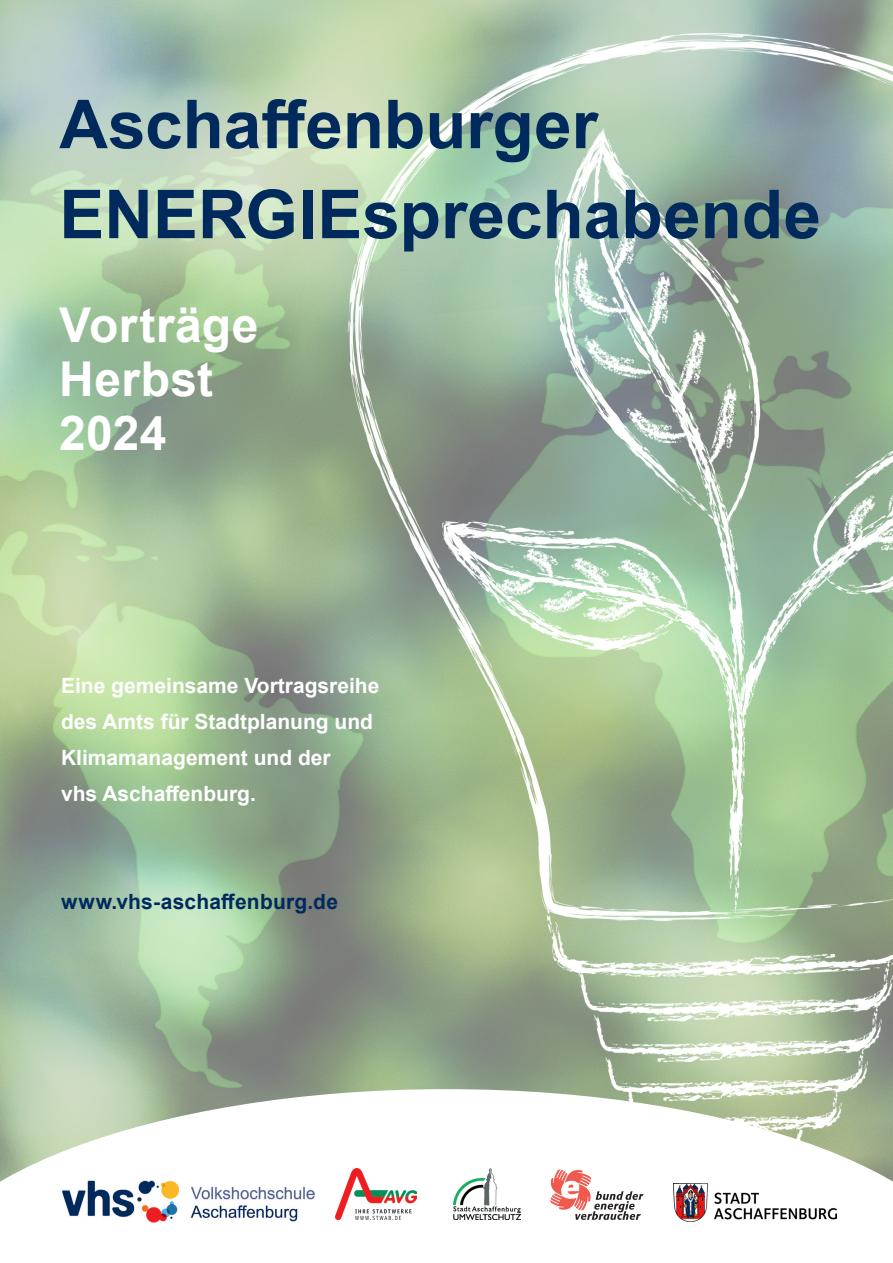
<style>
.page{position:relative;width:893px;height:1263px;background:#fff}
.page>*{position:absolute;margin:0;border:0;box-sizing:border-box;transform-origin:0 0}
.t1{font:700 67.5px/90px "Arial";color:#002a5c}
.t2{font:700 48px "Arial";letter-spacing:.005em;color:#fff}
.t3{font:700 21px "Arial";color:#fff}
.t4{font:700 21px "Arial";letter-spacing:.01em;color:#002a5c}
</style>
<div class="page">
<img style="left:0;top:0;width:893px;height:1089px">
<svg style="left:0;top:1089px;width:893px;height:133px"></svg>
<img style="left:63px;top:1180px;width:251px;height:43px">
<img style="left:674px;top:1183px;width:162px;height:38px">
<img style="left:335px;top:1169px;width:82px;height:51px">
<img style="left:454px;top:1169px;width:67px;height:51px">
<svg style="left:550px;top:1169px;width:94px;height:51px"></svg>
<p class="t1" style="left:59px;top:80px;width:763px">Aschaffenburger<br>ENERGIEsprechabende</p>
<p class="t2" style="left:59px;top:291px;width:201px">Vorträge</p>
<p class="t2" style="left:59px;top:345px;width:155px">Herbst</p>
<p class="t2" style="left:59px;top:399px;width:109px">2024</p>
<p class="t3" style="left:61px;top:671px;width:320px">Eine gemeinsame Vortragsreihe</p>
<p class="t3" style="left:61px;top:707px;width:313px">des Amts für Stadtplanung und</p>
<p class="t3" style="left:61px;top:743px;width:271px">Klimamanagement und der</p>
<p class="t3" style="left:61px;top:779px;width:196px">vhs Aschaffenburg.</p>
<p class="t4" style="left:61px;top:887px;width:278px">www.vhs-aschaffenburg.de</p>
</div>
